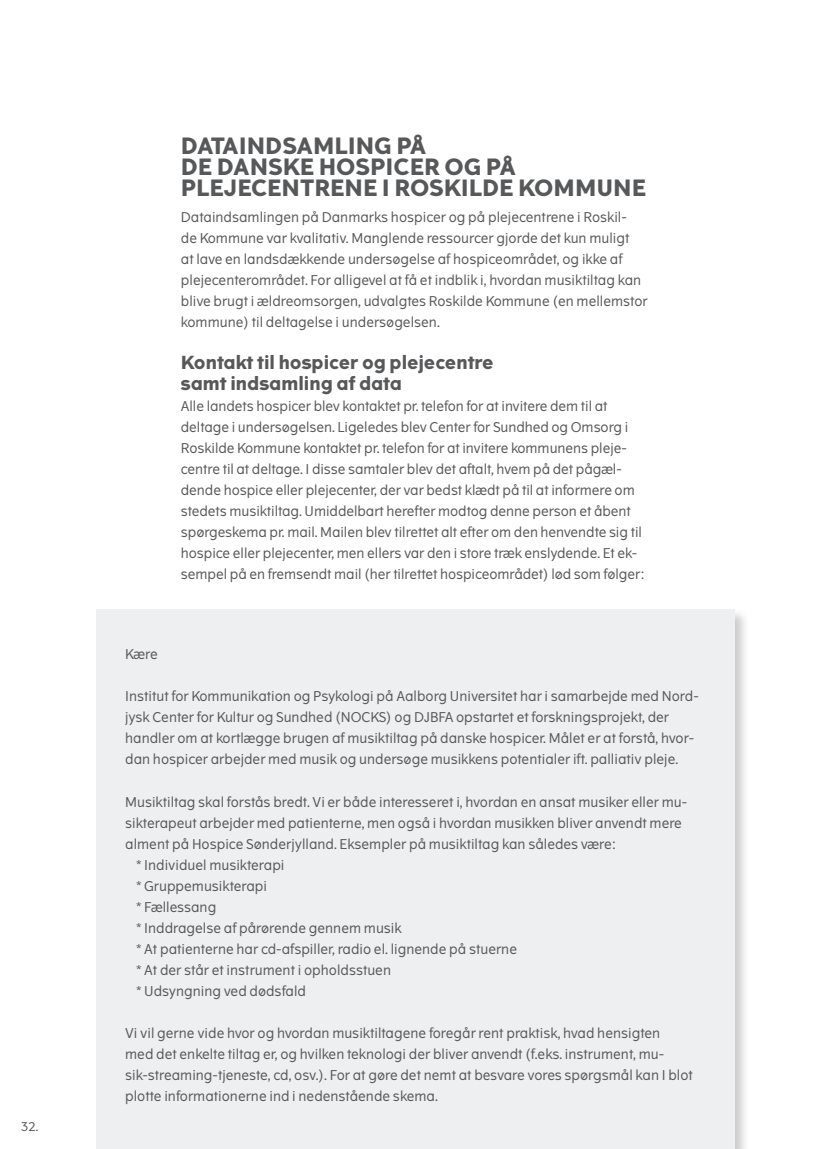
<style>
.page{position:relative;width:830px;height:1149px;background:#fff}
.page>*{position:absolute;margin:0;border:0;box-sizing:border-box;transform-origin:0 0}
.Brød_Overskrift{font:700 22.5px "The Wave";color:#57585a}
.Brød_overskrift_2{font:700 18px "The Wave";color:#57585a}
.Brød_uden_indryk{font:13.5px/21px "The Wave";color:#57585a}
.t1{font:12px "The Wave";color:#57585a}
</style>
<div class="page">
<div style="left:94px;top:607px;width:655px;height:541px;background:#231f20;opacity:.23"></div>
<div style="left:96px;top:609px;width:638px;height:539px;background:#edeff0"></div>
<p class="t1" style="left:21px;top:1118px;width:19px">32.</p>
<p class="Brød_Overskrift" style="left:181px;top:131px;width:247px">DATAINDSAMLING PÅ</p>
<p class="Brød_Overskrift" style="left:181px;top:152px;width:336px">DE DANSKE HOSPICER OG PÅ</p>
<p class="Brød_Overskrift" style="left:181px;top:173px;width:466px">PLEJECENTRENE I ROSKILDE KOMMUNE</p>
<p class="Brød_uden_indryk" style="left:181px;top:207px;width:468px">Dataindsamlingen på Danmarks hospicer og på plejecentrene i Roskil-<br>de Kommune var kvalitativ. Manglende ressourcer gjorde det kun muligt<br>at lave en landsdækkende undersøgelse af hospiceområdet, og ikke af plejecenterområdet. For alligevel at få et indblik i, hvordan musiktiltag kan blive brugt i ældreomsorgen, udvalgtes Roskilde Kommune (en mellemstor kommune) til deltagelse i undersøgelsen.</p>
<p class="Brød_overskrift_2" style="left:181px;top:351px;width:314px">Kontakt til hospicer og plejecentre</p>
<p class="Brød_overskrift_2" style="left:181px;top:372px;width:222px">samt indsamling af data</p>
<p class="Brød_uden_indryk" style="left:181px;top:396px;width:465px">Alle landets hospicer blev kontaktet pr. telefon for at invitere dem til at deltage i undersøgelsen. Ligeledes blev Center for Sundhed og Omsorg i Roskilde Kommune kontaktet pr. telefon for at invitere kommunens pleje&shy;centre til at deltage. I disse samtaler blev det aftalt, hvem på det pågæl&shy;dende hospice eller plejecenter, der var bedst klædt på til at informere om stedets musiktiltag. Umiddelbart herefter modtog denne person et åbent spørgeskema pr. mail. Mailen blev tilrettet alt efter om den henvendte sig til hospice eller plejecenter, men ellers var den i store træk enslydende. Et ek&shy;sempel på en fremsendt mail (her tilrettet hospiceområdet) lød som følger:</p>
<p class="Brød_uden_indryk" style="left:125px;top:643px;width:34px">Kære</p>
<p class="Brød_uden_indryk" style="left:125px;top:685px;width:574px">Institut for Kommunikation og Psykologi på Aalborg Universitet har i samarbejde med Nord&shy;jysk Center for Kultur og Sundhed (NOCKS) og DJBFA opstartet et forskningsprojekt, der handler om at kortlægge brugen af musiktiltag på danske hospicer. Målet er at forstå, hvor&shy;dan hospicer arbejder med musik og undersøge musikkens potentialer ift. palliativ pleje.</p>
<p class="Brød_uden_indryk" style="left:125px;top:790px;width:563px">Musiktiltag skal forstås bredt. Vi er både interesseret i, hvordan en ansat musiker eller mu&shy;sikterapeut arbejder med patienterne, men også i hvordan musikken bliver anvendt mere alment på Hospice Sønderjylland. Eksempler på musiktiltag kan således være:</p>
<p class="Brød_uden_indryk" style="left:136px;top:853px;width:150px">* Individuel musikterapi</p>
<p class="Brød_uden_indryk" style="left:136px;top:874px;width:132px">* Gruppemusikterapi</p>
<p class="Brød_uden_indryk" style="left:136px;top:895px;width:82px">* Fællessang</p>
<p class="Brød_uden_indryk" style="left:136px;top:916px;width:267px">* Inddragelse af pårørende gennem musik</p>
<p class="Brød_uden_indryk" style="left:136px;top:937px;width:382px">* At patienterne har cd-afspiller, radio el. lignende på stuerne</p>
<p class="Brød_uden_indryk" style="left:136px;top:958px;width:256px">* At der står et instrument i opholdsstuen</p>
<p class="Brød_uden_indryk" style="left:136px;top:979px;width:171px">* Udsyngning ved dødsfald</p>
<p class="Brød_uden_indryk" style="left:125px;top:1021px;width:569px">Vi vil gerne vide hvor og hvordan musiktiltagene foregår rent praktisk, hvad hensigten<br>med det enkelte tiltag er, og hvilken teknologi der bliver anvendt (f.eks. instrument, mu&shy;sik-streaming-tjeneste, cd, osv.). For at gøre det nemt at besvare vores spørgsmål kan I blot plotte informationerne ind i nedenstående skema.</p>
</div>
